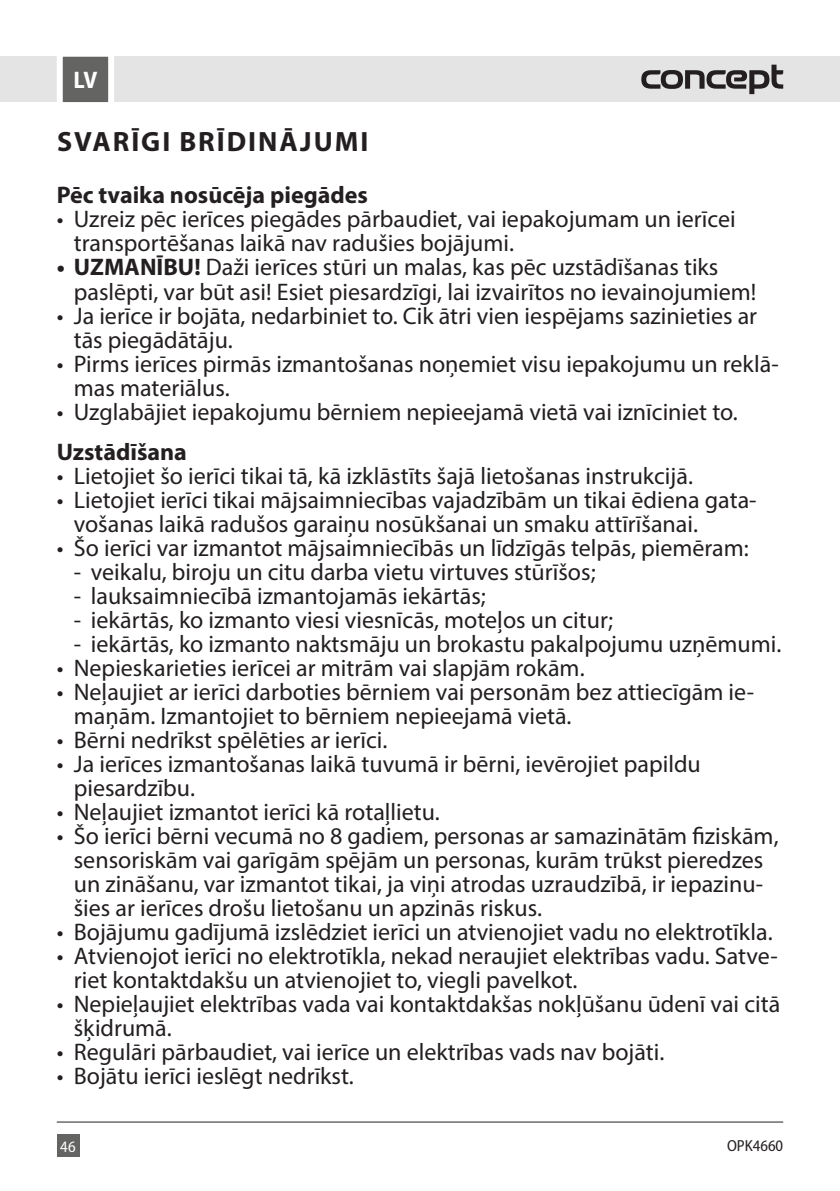
<style>
.page{position:relative;width:840px;height:1191px;background:#fff}
.page>*{position:absolute;margin:0;border:0;box-sizing:border-box;transform-origin:0 0}
.t1{font:700 28px "Myriad Pro";letter-spacing:.07em;color:#231f20}
.t2{font:24px/24px "Myriad Pro";color:#231f20}
.t3{font:700 24px "Myriad Pro";color:#231f20}
.t4{font:700 semi-condensed 24px "Myriad Pro";color:#fff}
.t5{font:semi-condensed 16px "Myriad Pro";color:#231f20}
.t6{font:semi-condensed 16px "Myriad Pro";color:#fff}
.s1{font-weight:700}
</style>
<div class="page">
<div style="left:0;top:57px;width:839px;height:45px;background:#e4e4e4"></div>
<div style="left:57px;top:1134px;width:22px;height:23px;background:#646463"></div>
<svg style="left:641px;top:65px;width:141px;height:29px"></svg>
<svg style="left:54px;top:56px;width:63px;height:47px;background:#909090"></svg>
<hr style="left:57px;top:1121px;width:725px;height:1px;background:#231f20">
<p class="t4" style="left:73px;top:65px;width:25px">LV</p>
<p class="t1" style="left:57px;top:124px;width:313px">SVARĪGI BRĪDINĀJUMI</p>
<p class="t3" style="left:57px;top:180px;width:312px">Pēc tvaika nosūcēja piegādes</p>
<p class="t2" style="left:74px;top:207px;width:663px;text-indent:-17px">• Uzreiz pēc ierīces piegādes pārbaudiet, vai iepakojumam un ierīcei transportēšanas laikā nav radušies bojājumi.</p>
<p class="t2" style="left:74px;top:255px;width:683px;text-indent:-17px"><span class="s1">• UZMANĪBU!</span> Daži ierīces stūri un malas, kas pēc uzstādīšanas tiks paslēpti, var būt asi! Esiet piesardzīgi, lai izvairītos no ievainojumiem!</p>
<p class="t2" style="left:74px;top:303px;width:684px;text-indent:-17px">• Ja ierīce ir bojāta, nedarbiniet to. Cik ātri vien iespējams sazinieties ar tās piegādātāju.</p>
<p class="t2" style="left:74px;top:351px;width:706px;text-indent:-17px">• Pirms ierīces pirmās izmantošanas noņemiet visu iepakojumu un reklā&shy;mas materiālus.</p>
<p class="t2" style="left:57px;top:399px;width:682px">• Uzglabājiet iepakojumu bērniem nepieejamā vietā vai iznīciniet to.</p>
<p class="t3" style="left:57px;top:436px;width:132px">Uzstādīšana</p>
<p class="t2" style="left:57px;top:463px;width:637px">• Lietojiet šo ierīci tikai tā, kā izklāstīts šajā lietošanas instrukcijā.</p>
<p class="t2" style="left:74px;top:487px;width:684px;text-indent:-17px">• Lietojiet ierīci tikai mājsaimniecības vajadzībām un tikai ēdiena gata&shy;vošanas laikā radušos garaiņu nosūkšanai un smaku attīrīšanai.</p>
<p class="t2" style="left:57px;top:535px;width:693px">• Šo ierīci var izmantot mājsaimniecībās un līdzīgās telpās, piemēram:</p>
<p class="t2" style="left:74px;top:559px;width:523px">- veikalu, biroju un citu darba vietu virtuves stūrīšos;</p>
<p class="t2" style="left:74px;top:583px;width:413px">- lauksaimniecībā izmantojamās iekārtās;</p>
<p class="t2" style="left:74px;top:607px;width:540px">- iekārtās, ko izmanto viesi viesnīcās, moteļos un citur;</p>
<p class="t2" style="left:74px;top:631px;width:708px">- iekārtās, ko izmanto naktsmāju un brokastu pakalpojumu uzņēmumi.</p>
<p class="t2" style="left:57px;top:655px;width:529px">• Nepieskarieties ierīcei ar mitrām vai slapjām rokām.</p>
<p class="t2" style="left:74px;top:679px;width:681px;text-indent:-17px">• Neļaujiet ar ierīci darboties bērniem vai personām bez attiecīgām ie&shy;maņām. Izmantojiet to bērniem nepieejamā vietā.</p>
<p class="t2" style="left:57px;top:727px;width:332px">• Bērni nedrīkst spēlēties ar ierīci.</p>
<p class="t2" style="left:74px;top:751px;width:628px;text-indent:-17px">• Ja ierīces izmantošanas laikā tuvumā ir bērni, ievērojiet papildu piesardzību.</p>
<p class="t2" style="left:57px;top:799px;width:384px">• Neļaujiet izmantot ierīci kā rotaļlietu.</p>
<p class="t2" style="left:74px;top:823px;width:706px;text-indent:-17px">• Šo ierīci bērni vecumā no 8 gadiem, personas ar samazinātām fiziskām, sensoriskām vai garīgām spējām un personas, kurām trūkst pieredzes un zināšanu, var izmantot tikai, ja viņi atrodas uzraudzībā, ir iepazinu&shy;šies ar ierīces drošu lietošanu un apzinās riskus.</p>
<p class="t2" style="left:57px;top:919px;width:717px">• Bojājumu gadījumā izslēdziet ierīci un atvienojiet vadu no elektrotīkla.</p>
<p class="t2" style="left:74px;top:943px;width:705px;text-indent:-17px">• Atvienojot ierīci no elektrotīkla, nekad neraujiet elektrības vadu. Satve&shy;riet kontaktdakšu un atvienojiet to, viegli pavelkot.</p>
<p class="t2" style="left:74px;top:991px;width:707px;text-indent:-17px">• Nepieļaujiet elektrības vada vai kontaktdakšas nokļūšanu ūdenī vai citā šķidrumā.</p>
<p class="t2" style="left:57px;top:1039px;width:608px">• Regulāri pārbaudiet, vai ierīce un elektrības vads nav bojāti.</p>
<p class="t2" style="left:57px;top:1063px;width:298px">• Bojātu ierīci ieslēgt nedrīkst.</p>
<p class="t6" style="left:60px;top:1136px;width:17px">46</p>
<p class="t5" style="left:726px;top:1135px;width:58px">OPK4660</p>
</div>
